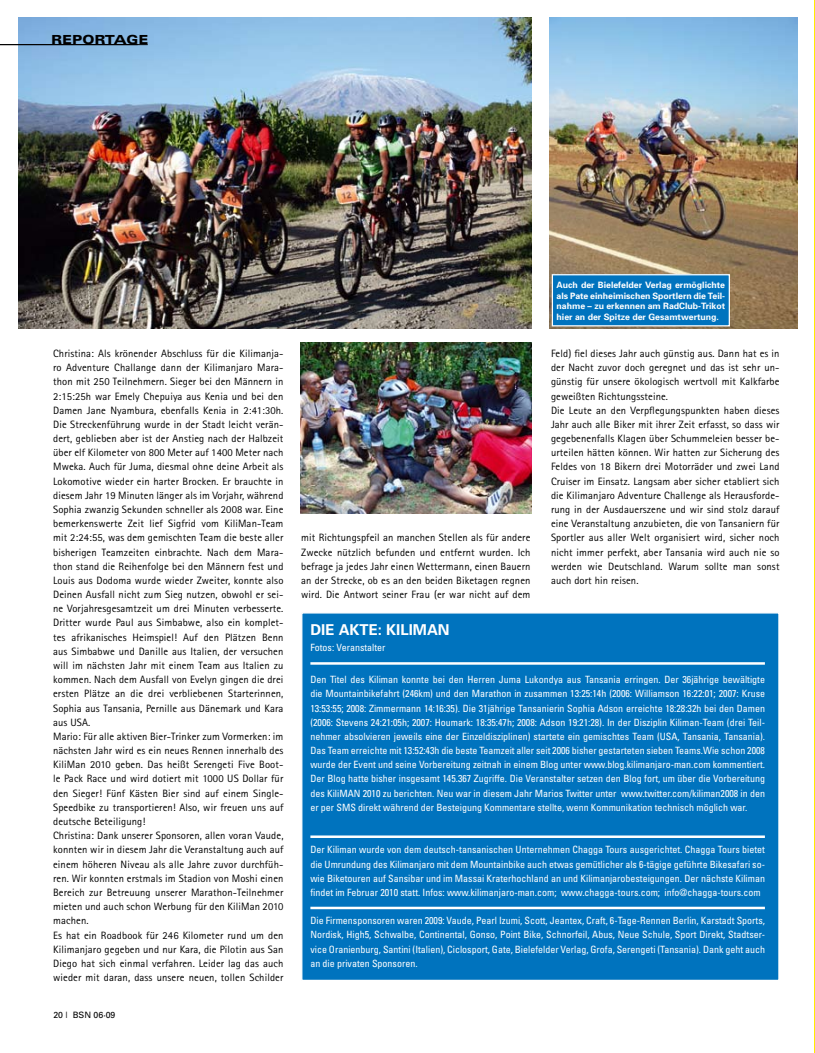
<style>
.page{position:relative;width:815px;height:1053px;background:#fff}
.page>*{position:absolute;margin:0;border:0;box-sizing:border-box;transform-origin:0 0}
.t1{font:700 15px "Univers";color:#fff}
.t2{font:900 expanded 12.5px "Univers";color:#000}
.t3{font:10.62px/14.1px "Rotis Sans Serif";letter-spacing:.01em;color:#000}
.t4{font:condensed 10px/14.1px "Univers";color:#fff;text-align:justify}
.t5{font:700 8.75px/10.5px "Univers";color:#fff;text-align:justify}
.t6{font:8.75px "Univers";color:#000}
</style>
<div class="page">
<img style="left:549px;top:18px;width:248px;height:310px">
<img style="left:18px;top:18px;width:513px;height:310px">
<div style="left:301px;top:612px;width:479px;height:368px;background:#0073be;border:1px solid #fff"></div>
<hr style="left:310px;top:662px;width:455px;height:2px;background:#fff">
<hr style="left:310px;top:835px;width:455px;height:2px;background:#fff">
<hr style="left:310px;top:906px;width:455px;height:3px;background:#fff">
<div style="left:552px;top:275px;width:177px;height:51px;background:#0073be"></div>
<div style="left:552px;top:274px;width:178px;height:52px;border:1px solid #fff"></div>
<img style="left:300px;top:343px;width:231px;height:170px">
<hr style="left:0;top:44px;width:148px;height:1px;background:#000">
<p class="t2" style="left:51px;top:33px;width:99px">REPORTAGE</p>
<p class="t3" style="left:53px;top:346px;width:232px">Christina: Als krönender Abschluss für die Kilimanja&shy;ro Adventure Challange dann der Kilimanjaro Mara&shy;thon mit 250 Teilnehmern. Sieger bei den Männern in 2:15:25h war Emely Chepuiya aus Kenia und bei den Damen Jane Nyambura, ebenfalls Kenia in 2:41:30h.<br>Die Streckenführung wurde in der Stadt leicht verän&shy;dert, geblieben aber ist der Anstieg nach der Halbzeit über elf Kilometer von 800 Meter auf 1400 Meter nach Mweka. Auch für Juma, diesmal ohne deine Arbeit als Lokomotive wieder ein harter Brocken. Er brauchte in diesem Jahr 19 Minuten länger als im Vorjahr, während Sophia zwanzig Sekunden schneller als 2008 war. Eine bemerkenswerte Zeit lief Sigfrid vom KiliMan-Team mit 2:24:55, was dem gemischten Team die beste aller bisherigen Teamzeiten einbrachte. Nach dem Mara&shy;thon stand die Reihenfolge bei den Männern fest und Louis aus Dodoma wurde wieder Zweiter, konnte also Deinen Ausfall nicht zum Sieg nutzen, obwohl er sei&shy;ne Vorjahresgesamtzeit um drei Minuten verbesserte.<br>Dritter wurde Paul aus Simbabwe, also ein komplet&shy;tes afrikanisches Heimspiel! Auf den Plätzen Benn aus Simbabwe und Danille aus Italien, der versuchen will im nächsten Jahr mit einem Team aus Italien zu kommen. Nach dem Ausfall von Evelyn gingen die drei ersten Plätze an die drei verbliebenen Starterinnen, Sophia aus Tansania, Pernille aus Dänemark und Kara aus USA.<br>Mario: Für alle aktiven Bier-Trinker zum Vormerken: im nächsten Jahr wird es ein neues Rennen innerhalb des KiliMan 2010 geben. Das heißt Serengeti Five Boot&shy;le Pack Race und wird dotiert mit 1000 US Dollar für den Sieger! Fünf Kästen Bier sind auf einem Single-Speedbike zu transportieren! Also, wir freuen uns auf deutsche Beteiligung!<br>Christina: Dank unserer Sponsoren, allen voran Vaude, konnten wir in diesem Jahr die Veranstaltung auch auf einem höheren Niveau als alle Jahre zuvor durchfüh&shy;ren. Wir konnten erstmals im Stadion von Moshi einen Bereich zur Betreuung unserer Marathon-Teilnehmer mieten und auch schon Werbung für den KiliMan 2010 machen.<br>Es hat ein Roadbook für 246 Kilometer rund um den Kilimanjaro gegeben und nur Kara, die Pilotin aus San Diego hat sich einmal verfahren. Leider lag das auch wieder mit daran, dass unsere neuen, tollen Schilder</p>
<p class="t6" style="left:53px;top:1009px;width:64px">20 | BSN 06·09</p>
<p class="t3" style="left:301px;top:530px;width:231px;text-align:justify">mit Richtungspfeil an manchen Stellen als für andere Zwecke nützlich befunden und entfernt wurden. Ich befrage ja jedes Jahr einen Wettermann, einen Bauern an der Strecke, ob es an den beiden Biketagen regnen wird. Die Antwort seiner Frau (er war nicht auf dem</p>
<h1 class="t1" style="left:310px;top:619px;width:141px">Die Akte: Kiliman</h1>
<p class="t4" style="left:310px;top:640px;width:77px">Fotos: Veranstalter</p>
<p class="t5" style="left:557px;top:279px;width:170px">Auch der Bielefelder Verlag ermöglichte als Pate einheimischen Sportlern die Teil&shy;nahme – zu erkennen am RadClub-Trikot hier an der Spitze der Gesamtwertung.</p>
<p class="t3" style="left:551px;top:346px;width:230px">Feld) fiel dieses Jahr auch günstig aus. Dann hat es in der Nacht zuvor doch geregnet und das ist sehr un&shy;günstig für unsere ökologisch wertvoll mit Kalkfarbe geweißten Richtungssteine.<br>Die Leute an den Verpflegungspunkten haben dieses Jahr auch alle Biker mit ihrer Zeit erfasst, so dass wir gegebenenfalls Klagen über Schummeleien besser be&shy;urteilen hätten können. Wir hatten zur Sicherung des Feldes von 18 Bikern drei Motorräder und zwei Land Cruiser im Einsatz. Langsam aber sicher etabliert sich die Kilimanjaro Adventure Challenge als Herausforde&shy;rung in der Ausdauerszene und wir sind stolz darauf eine Veranstaltung anzubieten, die von Tansaniern für Sportler aus aller Welt organisiert wird, sicher noch nicht immer perfekt, aber Tansania wird auch nie so werden wie Deutschland. Warum sollte man sonst auch dort hin reisen.</p>
<p class="t4" style="left:310px;top:672px;width:456px">Den Titel des Kiliman konnte bei den Herren Juma Lukondya aus Tansania erringen. Der 36jährige bewältigte die Mountainbikefahrt (246km) und den Marathon in zusammen 13:25:14h (2006: Williamson 16:22:01; 2007: Kruse 13:53:55; 2008: Zimmermann 14:16:35). Die 31jährige Tansanierin Sophia Adson erreichte 18:28:32h bei den Damen (2006: Stevens 24:21:05h; 2007: Houmark: 18:35:47h; 2008: Adson 19:21:28). In der Disziplin Kiliman-Team (drei Teil&shy;nehmer absolvieren jeweils eine der Einzeldisziplinen) startete ein gemischtes Team (USA, Tansania, Tansania).<br>Das Team erreichte mit 13:52:43h die beste Teamzeit aller seit 2006 bisher gestarteten sieben Teams.Wie schon 2008 wurde der Event und seine Vorbereitung zeitnah in einem Blog unter www.blog.kilimanjaro-man.com kommentiert.<br>Der Blog hatte bisher insgesamt 145.367 Zugriffe. Die Veranstalter setzen den Blog fort, um über die Vorbereitung des KiliMAN 2010 zu berichten. Neu war in diesem Jahr Marios Twitter unter www.twitter.com/kiliman2008 in den er per SMS direkt während der Besteigung Kommentare stellte, wenn Kommunikation technisch möglich war.</p>
<p class="t4" style="left:310px;top:842px;width:456px">Der Kiliman wurde von dem deutsch-tansanischen Unternehmen Chagga Tours ausgerichtet. Chagga Tours bietet die Umrundung des Kilimanjaro mit dem Mountainbike auch etwas gemütlicher als 6-tägige geführte Bikesafari so&shy;wie Biketouren auf Sansibar und im Massai Kraterhochland an und Kilimanjarobesteigungen. Der nächste Kiliman findet im Februar 2010 statt. Infos: www.kilimanjaro-man.com; www.chagga-tours.com; info@chagga-tours.com</p>
<p class="t4" style="left:310px;top:913px;width:456px">Die Firmensponsoren waren 2009: Vaude, Pearl Izumi, Scott, Jeantex, Craft, 6-Tage-Rennen Berlin, Karstadt Sports, Nordisk, High5, Schwalbe, Continental, Gonso, Point Bike, Schnorfeil, Abus, Neue Schule, Sport Direkt, Stadtser&shy;vice Oranienburg, Santini (Italien), Ciclosport, Gate, Bielefelder Verlag, Grofa, Serengeti (Tansania). Dank geht auch an die privaten Sponsoren.</p>
</div>
